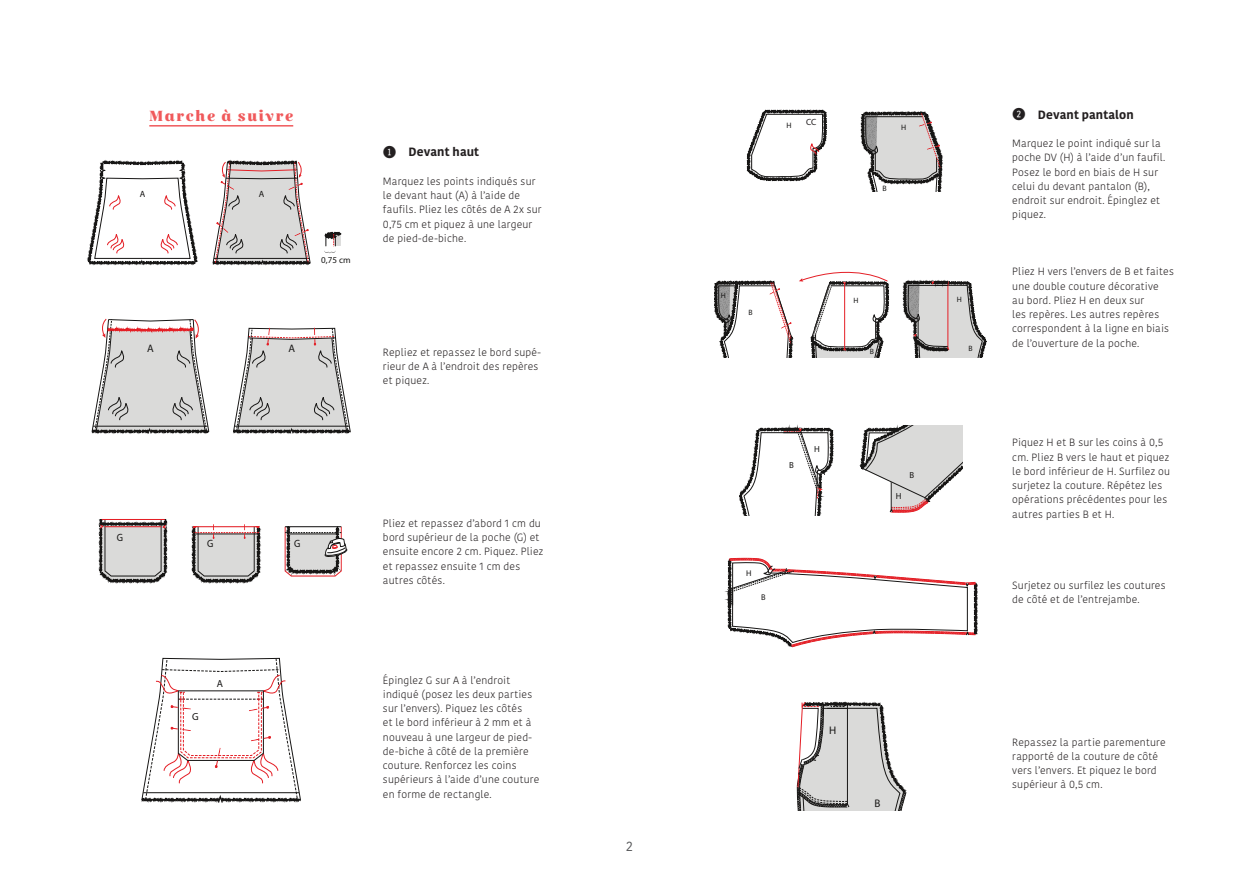
<style>
.page{position:relative;width:1259px;height:893px;background:#fff}
.page>*{position:absolute;margin:0;border:0;box-sizing:border-box;transform-origin:0 0}
.t1{font:800 15px "Gabriela Alt";letter-spacing:.105em;color:#f0595b}
.t2{font:13.5px "Kohinoor";color:#57585a}
.t3{font:700 12px "Kohinoor";letter-spacing:.015em;color:#231f20}
.t4{font:11.1px "Myriad Pro";color:#171615}
.t5{font:10.8px "Myriad Pro";color:#171615}
.t6{font:300 10.5px/14.2px "Kohinoor";letter-spacing:.02em;color:#231f20}
.t7{font:10.5px "Myriad Pro";color:#171615;scale:.92 1}
.t8{font:10.2px "Myriad Pro";color:#171615}
.t9{font:9px "Myriad Pro";color:#171615}
.t10{font:9px "Myriad Pro";color:#231f20}
.t11{font:8.85px "Myriad Pro";color:#171615}
.t12{font:8.25px "Myriad Pro";color:#171615}
.t13{font:7.8px "Myriad Pro";color:#171615}
.t14{font:7.65px "Myriad Pro";color:#171615}
.s1{font-family:"Fyra Numeric Circle Closed";font-weight:400;font-size:16.5px}
</style>
<div class="page">
<hr style="left:149px;top:125px;width:144px;height:2px;background:#f0595b">
<svg style="left:88px;top:161px;width:110px;height:104px"></svg>
<svg style="left:212px;top:161px;width:99px;height:104px"></svg>
<svg style="left:324px;top:233px;width:17px;height:21px"></svg>
<svg style="left:91px;top:319px;width:118px;height:115px"></svg>
<svg style="left:233px;top:327px;width:118px;height:107px"></svg>
<svg style="left:99px;top:519px;width:68px;height:64px;background:#b6b0af"></svg>
<svg style="left:191px;top:524px;width:70px;height:59px;background:#beb7b7"></svg>
<svg style="left:284px;top:526px;width:63px;height:51px"></svg>
<svg style="left:141px;top:657px;width:160px;height:146px"></svg>
<svg style="left:714px;top:281px;width:79px;height:76px"></svg>
<svg style="left:799px;top:271px;width:90px;height:86px"></svg>
<svg style="left:902px;top:280px;width:84px;height:77px"></svg>
<svg style="left:739px;top:427px;width:95px;height:89px"></svg>
<svg style="left:860px;top:426px;width:102px;height:87px"></svg>
<svg style="left:861px;top:112px;width:81px;height:79px"></svg>
<svg style="left:727px;top:557px;width:250px;height:90px"></svg>
<svg style="left:797px;top:701px;width:109px;height:110px"></svg>
<svg style="left:747px;top:109px;width:80px;height:72px"></svg>
<h1 class="t1" style="left:149px;top:107px;width:145px">Marche à suivre</h1>
<p class="t3" style="left:1012px;top:107px;width:123px"><span class="s1">2</span> Devant pantalon</p>
<p class="t6" style="left:1012px;top:137px;width:155px">Marquez le point indiqué sur la poche DV (H) à l’aide d’un faufil.<br>Posez le bord en biais de H sur celui du devant pantalon (B), endroit sur endroit. Épinglez et piquez.</p>
<p class="t10" style="left:806px;top:117px;width:12px">CC</p>
<p class="t13" style="left:786px;top:120px;width:7px">H</p>
<p class="t13" style="left:808px;top:119px;width:11px">ZN</p>
<p class="t13" style="left:901px;top:123px;width:7px">H</p>
<p class="t3" style="left:383px;top:144px;width:98px"><span class="s1">1</span> Devant haut</p>
<p class="t6" style="left:383px;top:174px;width:160px">Marquez les points indiqués sur le devant haut (A) à l’aide de faufils. Pliez les côtés de A 2x sur<br>0,75 cm et piquez à une largeur de pied-de-biche.</p>
<p class="t13" style="left:882px;top:184px;width:6px">B</p>
<p class="t9" style="left:140px;top:188px;width:7px">A</p>
<p class="t9" style="left:259px;top:188px;width:7px">A</p>
<p class="t9" style="left:321px;top:255px;width:31px">0,75 cm</p>
<p class="t5" style="left:147px;top:342px;width:8px">A</p>
<p class="t5" style="left:289px;top:342px;width:8px">A</p>
<p class="t6" style="left:383px;top:345px;width:159px">Repliez et repassez le bord supé&shy;rieur de A à l’endroit des repères et piquez.</p>
<p class="t14" style="left:721px;top:291px;width:7px">H</p>
<p class="t14" style="left:748px;top:308px;width:6px">B</p>
<p class="t14" style="left:853px;top:295px;width:7px">H</p>
<p class="t14" style="left:870px;top:346px;width:6px">B</p>
<p class="t14" style="left:956px;top:295px;width:7px">H</p>
<p class="t14" style="left:968px;top:343px;width:6px">B</p>
<p class="t6" style="left:1012px;top:265px;width:163px">Pliez H vers l’envers de B et faites une double couture décorative<br>au bord. Pliez H en deux sur<br>les repères. Les autres repères correspondent à la ligne en biais de l’ouverture de la poche.</p>
<p class="t7" style="left:117px;top:531px;width:8px">G</p>
<p class="t7" style="left:207px;top:537px;width:8px">G</p>
<p class="t7" style="left:294px;top:537px;width:8px">G</p>
<p class="t6" style="left:383px;top:516px;width:162px">Pliez et repassez d’abord 1 cm du bord supérieur de la poche (G) et ensuite encore 2 cm. Piquez. Pliez et repassez ensuite 1 cm des autres côtés.</p>
<p class="t11" style="left:789px;top:459px;width:6px">B</p>
<p class="t11" style="left:814px;top:444px;width:7px">H</p>
<p class="t12" style="left:746px;top:568px;width:7px">H</p>
<p class="t12" style="left:761px;top:592px;width:6px">B</p>
<p class="t11" style="left:896px;top:491px;width:7px">H</p>
<p class="t11" style="left:909px;top:469px;width:6px">B</p>
<p class="t6" style="left:1012px;top:436px;width:159px">Piquez H et B sur les coins à 0,5 cm. Pliez B vers le haut et piquez le bord inférieur de H. Surfilez ou surjetez la couture. Répétez les opérations précédentes pour les autres parties B et H.</p>
<p class="t6" style="left:1012px;top:578px;width:155px">Surjetez ou surfilez les coutures de côté et de l’entrejambe.</p>
<p class="t8" style="left:192px;top:710px;width:8px">G</p>
<p class="t8" style="left:217px;top:677px;width:8px">A</p>
<p class="t6" style="left:383px;top:673px;width:158px">Épinglez G sur A à l’endroit indiqué (posez les deux parties sur l’envers). Piquez les côtés<br>et le bord inférieur à 2 mm et à nouveau à une largeur de pied&shy;de-biche à côté de la première couture. Renforcez les coins supérieurs à l’aide d’une couture en forme de rectangle.</p>
<p class="t2" style="left:626px;top:837px;width:8px">2</p>
<p class="t4" style="left:829px;top:723px;width:9px">H</p>
<p class="t4" style="left:874px;top:797px;width:7px">B</p>
<p class="t6" style="left:1012px;top:735px;width:155px">Repassez la partie parementure rapporté de la couture de côté vers l’envers. Et piquez le bord supérieur à 0,5 cm.</p>
</div>
